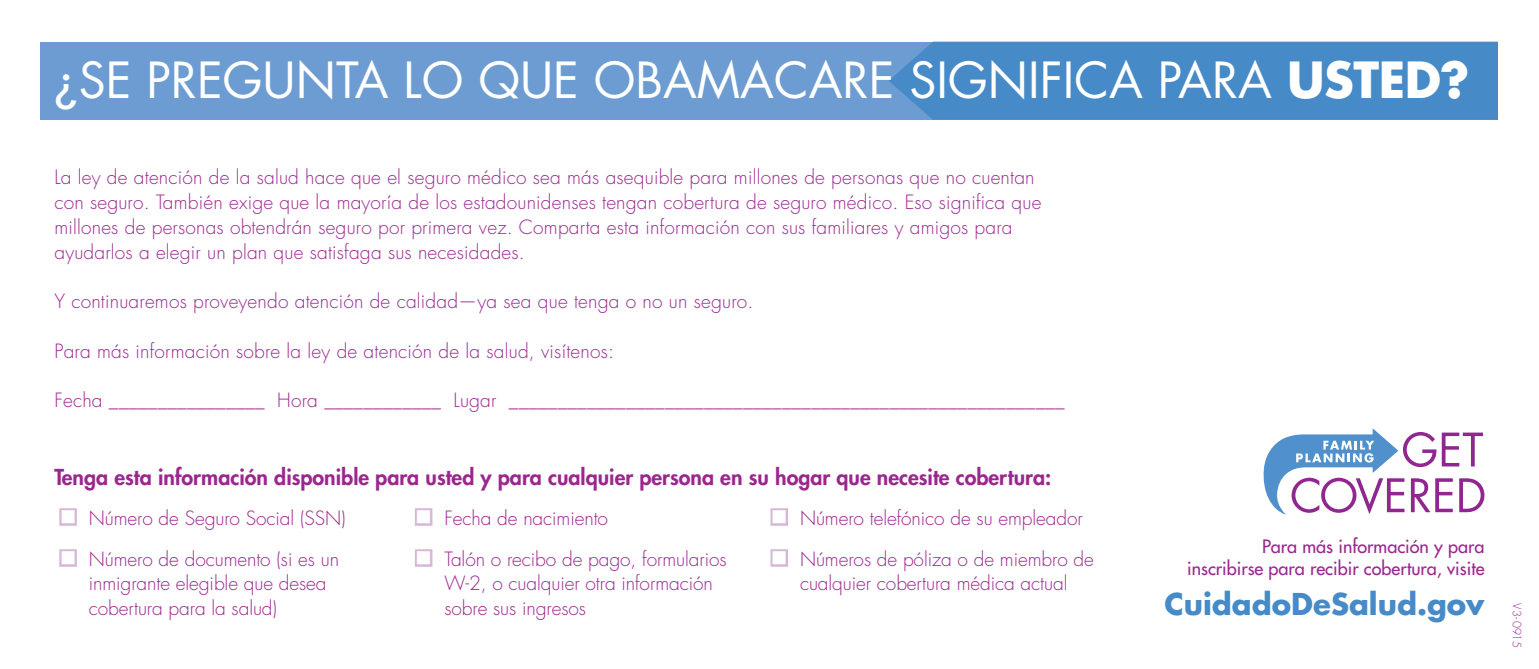
<style>
.page{position:relative;width:1539px;height:669px;background:#fff}
.page>*{position:absolute;margin:0;border:0;box-sizing:border-box;transform-origin:0 0}
.Headline{font:48.38px "Futura Std";color:#fff}
.t1{font:700 29.25px "Futura Std";color:#478ac8}
.Subhead_3{font:800 21.38px "Futura Std";color:#9b268f}
.Body_Text{font:300 19.12px/24.8px "Futura Std";letter-spacing:.01em;color:#9b268f}
.t2{font:500 18px/22.5px "Futura Std";color:#9b268f;text-align:right}
.Body_Text-2{font:300 11.25px "Futura Std";letter-spacing:-.015em;color:#9b268f}
.s1{font-family:"Avenir LT Std";font-weight:500}
.s2{font-weight:700}
</style>
<div class="page">
<div style="left:40px;top:42px;width:1458px;height:77px;background:#6d9cd2"></div>
<div style="left:59px;top:508px;width:18px;height:17px;border:4px solid #d6b7d6"></div>
<div style="left:59px;top:549px;width:18px;height:17px;border:4px solid #d6b7d6"></div>
<div style="left:415px;top:508px;width:17px;height:17px;border:4px solid #d6b7d6"></div>
<div style="left:415px;top:549px;width:17px;height:17px;border:4px solid #d6b7d6"></div>
<div style="left:771px;top:508px;width:17px;height:17px;border:4px solid #d6b7d6"></div>
<div style="left:771px;top:549px;width:17px;height:17px;border:4px solid #d6b7d6"></div>
<svg style="left:1263px;top:428px;width:221px;height:86px"></svg>
<div style="left:889px;top:42px;width:609px;height:78px;background:#478ac8"></div>
<svg style="left:62px;top:510px;width:13px;height:13px"></svg>
<svg style="left:62px;top:551px;width:13px;height:13px"></svg>
<svg style="left:417px;top:510px;width:13px;height:13px"></svg>
<svg style="left:417px;top:551px;width:13px;height:13px"></svg>
<svg style="left:773px;top:510px;width:13px;height:13px"></svg>
<svg style="left:773px;top:551px;width:13px;height:13px"></svg>
<p class="Headline" style="left:55px;top:50px;width:1417px"><span class="s1">¿</span>SE PREGUNTA LO QUE OBAMACARE SIGNIFICA PARA <span class="s2">USTED?</span></p>
<p class="Body_Text" style="left:54px;top:165px;width:989px">La ley de atención de la salud hace que el seguro médico sea más asequible para millones de personas que no cuentan con seguro. También exige que la mayoría de los estadounidenses tengan cobertura de seguro médico. Eso significa que millones de personas obtendrán seguro por primera vez. Comparta esta información con sus familiares y amigos para ayudarlos a elegir un plan que satisfaga sus necesidades.</p>
<p class="Body_Text" style="left:54px;top:289px;width:701px">Y continuaremos proveyendo atención de calidad—ya sea que tenga o no un seguro.</p>
<p class="Body_Text" style="left:54px;top:339px;width:561px">Para más información sobre la ley de atención de la salud, visítenos:</p>
<p class="Body_Text" style="left:54px;top:388px;width:1012px">Fecha ________________ Hora ____________ Lugar _________________________________________________________</p>
<p class="Subhead_3" style="left:54px;top:463px;width:998px">Tenga esta información disponible para usted y para cualquier persona en su hogar que necesite cobertura:</p>
<p class="Body_Text" style="left:89px;top:505px;width:258px">Número de Seguro Social (SSN)</p>
<p class="Body_Text" style="left:89px;top:546px;width:252px">Número de documento (si es un inmigrante elegible que desea cobertura para la salud)</p>
<p class="Body_Text" style="left:800px;top:505px;width:284px">Número telefónico de su empleador</p>
<p class="Body_Text" style="left:800px;top:546px;width:295px">Números de póliza o de miembro de cualquier cobertura médica actual</p>
<p class="Body_Text" style="left:444px;top:505px;width:165px">Fecha de nacimiento</p>
<p class="Body_Text" style="left:444px;top:546px;width:284px">Talón o recibo de pago, formularios<br>W-2, o cualquier otra información sobre sus ingresos</p>
<p class="t2" style="left:1187px;top:534px;width:299px">Para más información y para inscribirse para recibir cobertura, visite</p>
<p class="t1" style="left:1165px;top:583px;width:321px">CuidadoDeSalud.gov</p>
<p class="Body_Text-2" style="left:1524px;top:602px;width:46px;rotate:90deg">V3-0915</p>
</div>
